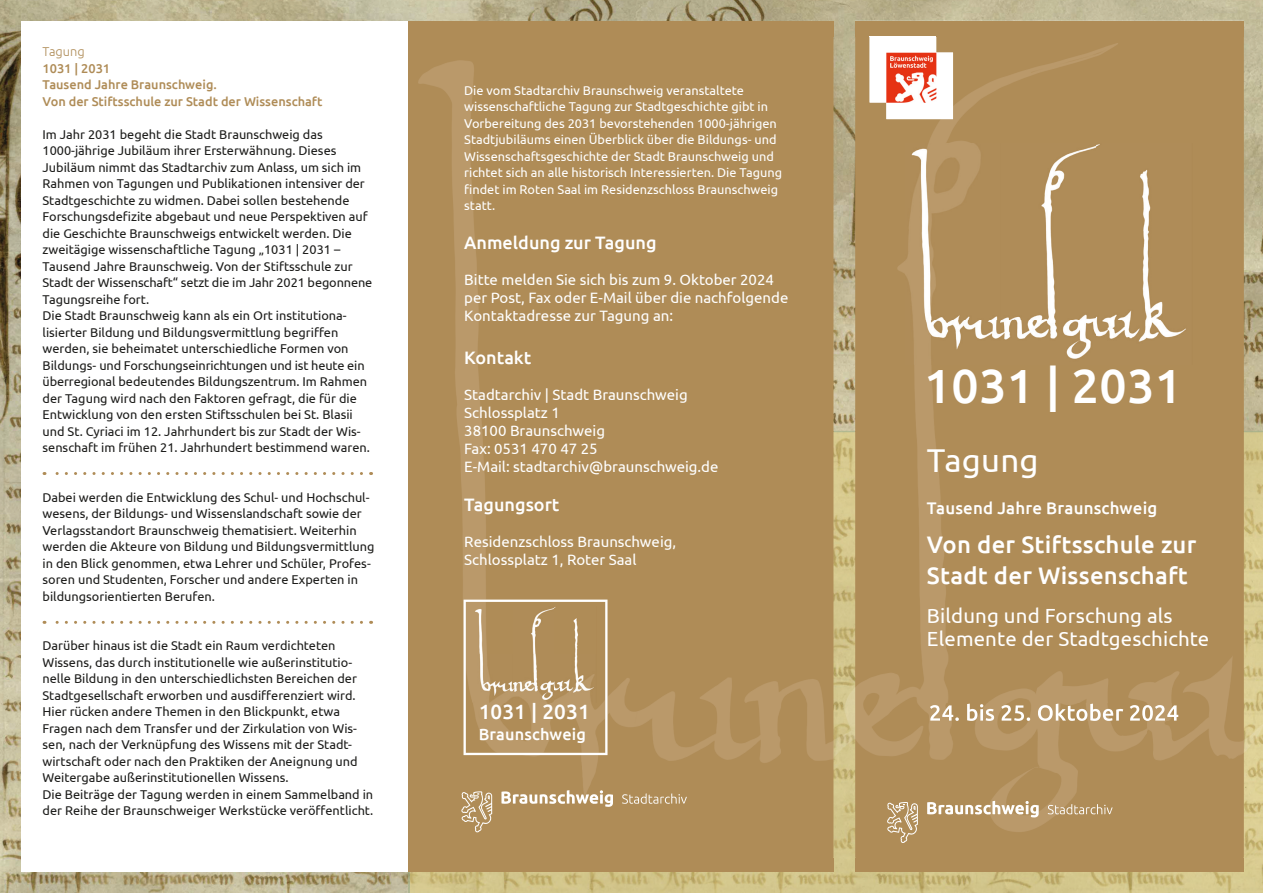
<style>
.page{position:relative;width:1263px;height:893px;background:#fff}
.page>*{position:absolute;margin:0;border:0;box-sizing:border-box;transform-origin:0 0}
.t1{font:500 48px "Ubuntu";letter-spacing:.005em;color:#fff}
.t2{font:33px "Ubuntu";letter-spacing:.01em;color:#fff}
.t3{font:500 23.85px/30.8px "Ubuntu";letter-spacing:.01em;color:#fff}
.t4{font:500 20.7px "Ubuntu";letter-spacing:.005em;color:#fff}
.t5{font:20.4px/23.9px "Ubuntu";letter-spacing:.005em;color:#fff}
.t6{font:500 18px "Ubuntu";color:#fff}
.t7{font:500 16.8px "Ubuntu";letter-spacing:.01em;color:#fff}
.t8{font:500 16.2px "Ubuntu";letter-spacing:.01em;color:#fff}
.t9{font:15px/18px "Ubuntu";color:#fff}
.t10{font:12.75px/16.5px "Ubuntu";color:#1d1d1b}
.t11{font:12.75px/16.5px "Ubuntu";color:#fff}
.t12{font:500 12.75px/16.5px "Ubuntu";color:#af8c57}
.t13{font:300 12.75px "Ubuntu";color:#af8c57}
</style>
<div class="page">
<img style="left:0;top:0;width:1263px;height:893px">
<img style="left:410px;top:858px;width:853px;height:35px">
<img style="left:408px;top:872px;width:2px;height:21px">
<div style="left:408px;top:21px;width:425px;height:851px;background:#af8c57"></div>
<div style="left:855px;top:21px;width:389px;height:850px;background:#af8c57"></div>
<div style="left:21px;top:21px;width:387px;height:851px;background:#fff"></div>
<svg style="left:44px;top:472px;width:317px;height:3px"></svg>
<svg style="left:44px;top:621px;width:317px;height:3px"></svg>
<img style="left:781px;top:37px;width:74px;height:821px">
<img style="left:1244px;top:37px;width:19px;height:821px">
<img style="left:833px;top:431px;width:430px;height:1px">
<img style="left:418px;top:60px;width:190px;height:541px">
<img style="left:568px;top:601px;width:213px;height:189px">
<img style="left:514px;top:755px;width:54px;height:1px">
<img style="left:855px;top:37px;width:263px;height:151px">
<img style="left:855px;top:194px;width:97px;height:664px">
<img style="left:1147px;top:255px;width:97px;height:603px">
<img style="left:952px;top:431px;width:195px;height:401px">
<img style="left:930px;top:704px;width:248px;height:17px">
<div style="left:870px;top:37px;width:66px;height:66px;background:#fff"></div>
<div style="left:886px;top:53px;width:67px;height:66px;background:#fff"></div>
<img style="left:886px;top:53px;width:50px;height:50px">
<svg style="left:501px;top:790px;width:112px;height:17px"></svg>
<svg style="left:622px;top:793px;width:65px;height:11px"></svg>
<svg style="left:461px;top:791px;width:31px;height:42px"></svg>
<svg style="left:927px;top:801px;width:112px;height:17px"></svg>
<svg style="left:1047px;top:804px;width:65px;height:11px"></svg>
<svg style="left:887px;top:802px;width:31px;height:41px"></svg>
<img style="left:905px;top:143px;width:288px;height:222px">
<svg style="left:546px;top:388px;width:2px;height:14px"></svg>
<svg style="left:463px;top:600px;width:144px;height:155px"></svg>
<p class="t13" style="left:43px;top:44px;width:44px">Tagung</p>
<p class="t12" style="left:43px;top:60px;width:281px">1031 | 2031<br>Tausend Jahre Braunschweig.<br>Von der Stiftsschule zur Stadt der Wissenschaft</p>
<p class="t10" style="left:43px;top:126px;width:331px">Im Jahr 2031 begeht die Stadt Braunschweig das 1000-jährige Jubiläum ihrer Ersterwähnung. Dieses Jubiläum nimmt das Stadtarchiv zum Anlass, um sich im Rahmen von Tagungen und Publikationen intensiver der Stadtgeschichte zu widmen. Dabei sollen bestehende Forschungsdefizite abgebaut und neue Perspektiven auf die Geschichte Braunschweigs entwickelt werden. Die zweitägige wissenschaftliche Tagung „1031 2031 – Tausend Jahre Braunschweig. Von der Stiftsschule zur Stadt der Wissenschaft“ setzt die im Jahr 2021 begonnene Tagungsreihe fort.<br>Die Stadt Braunschweig kann als ein Ort institutiona&shy;lisierter Bildung und Bildungsvermittlung begriffen werden, sie beheimatet unterschiedliche Formen von Bildungs- und Forschungseinrichtungen und ist heute ein überregional bedeutendes Bildungszentrum. Im Rahmen der Tagung wird nach den Faktoren gefragt, die für die Entwicklung von den ersten Stiftsschulen bei St. Blasii und St. Cyriaci im 12. Jahrhundert bis zur Stadt der Wis&shy;senschaft im frühen 21. Jahrhundert bestimmend waren.</p>
<p class="t10" style="left:43px;top:489px;width:333px">Dabei werden die Entwicklung des Schul- und Hochschul&shy;wesens, der Bildungs- und Wissenslandschaft sowie der Verlagsstandort Braunschweig thematisiert. Weiterhin werden die Akteure von Bildung und Bildungsvermittlung in den Blick genommen, etwa Lehrer und Schüler, Profes&shy;soren und Studenten, Forscher und andere Experten in bildungsorientierten Berufen.</p>
<p class="t10" style="left:43px;top:637px;width:332px">Darüber hinaus ist die Stadt ein Raum verdichteten Wissens, das durch institutionelle wie außerinstitutio&shy;nelle Bildung in den unterschiedlichsten Bereichen der Stadtgesellschaft erworben und ausdifferenziert wird.<br>Hier rücken andere Themen in den Blickpunkt, etwa Fragen nach dem Transfer und der Zirkulation von Wis&shy;sen, nach der Verknüpfung des Wissens mit der Stadt&shy;wirtschaft oder nach den Praktiken der Aneignung und Weitergabe außerinstitutionellen Wissens.<br>Die Beiträge der Tagung werden in einem Sammelband in der Reihe der Braunschweiger Werkstücke veröffentlicht.</p>
<p class="t11" style="left:464px;top:82px;width:320px">Die vom Stadtarchiv Braunschweig veranstaltete wissenschaftliche Tagung zur Stadtgeschichte gibt in Vorbereitung des 2031 bevorstehenden 1000-jährigen Stadtjubiläums einen Überblick über die Bildungs- und Wissenschaftsgeschichte der Stadt Braunschweig und richtet sich an alle historisch Interessierten. Die Tagung findet im Roten Saal im Residenzschloss Braunschweig statt.</p>
<h3 class="t6" style="left:464px;top:231px;width:194px">Anmeldung zur Tagung</h3>
<p class="t9" style="left:464px;top:270px;width:326px">Bitte melden Sie sich bis zum 9. Oktober 2024 per Post, Fax oder E-Mail über die nachfolgende<br>Kontaktadresse zur Tagung an:</p>
<h3 class="t6" style="left:464px;top:346px;width:69px">Kontakt</h3>
<p class="t9" style="left:464px;top:385px;width:256px">Stadtarchiv Stadt Braunschweig<br>Schlossplatz 1<br>38100 Braunschweig<br>Fax: 0531 470 47 25<br>E-Mail: stadtarchiv@braunschweig.de</p>
<h3 class="t6" style="left:464px;top:494px;width:97px">Tagungsort</h3>
<p class="t9" style="left:464px;top:533px;width:213px">Residenzschloss Braunschweig,<br>Schlossplatz 1, Roter Saal</p>
<h3 class="t4" style="left:479px;top:699px;width:113px">1031 2031</h3>
<p class="t8" style="left:479px;top:724px;width:109px">Braunschweig</p>
<h1 class="t1" style="left:924px;top:356px;width:259px">1031 2031</h1>
<h2 class="t2" style="left:927px;top:440px;width:113px">Tagung</h2>
<h3 class="t7" style="left:927px;top:498px;width:232px">Tausend Jahre Braunschweig</h3>
<h3 class="t3" style="left:927px;top:528px;width:271px">Von der Stiftsschule zur<br>Stadt der Wissenschaft</h3>
<h3 class="t5" style="left:927px;top:603px;width:284px">Bildung und Forschung als<br>Elemente der Stadtgeschichte</h3>
</div>
